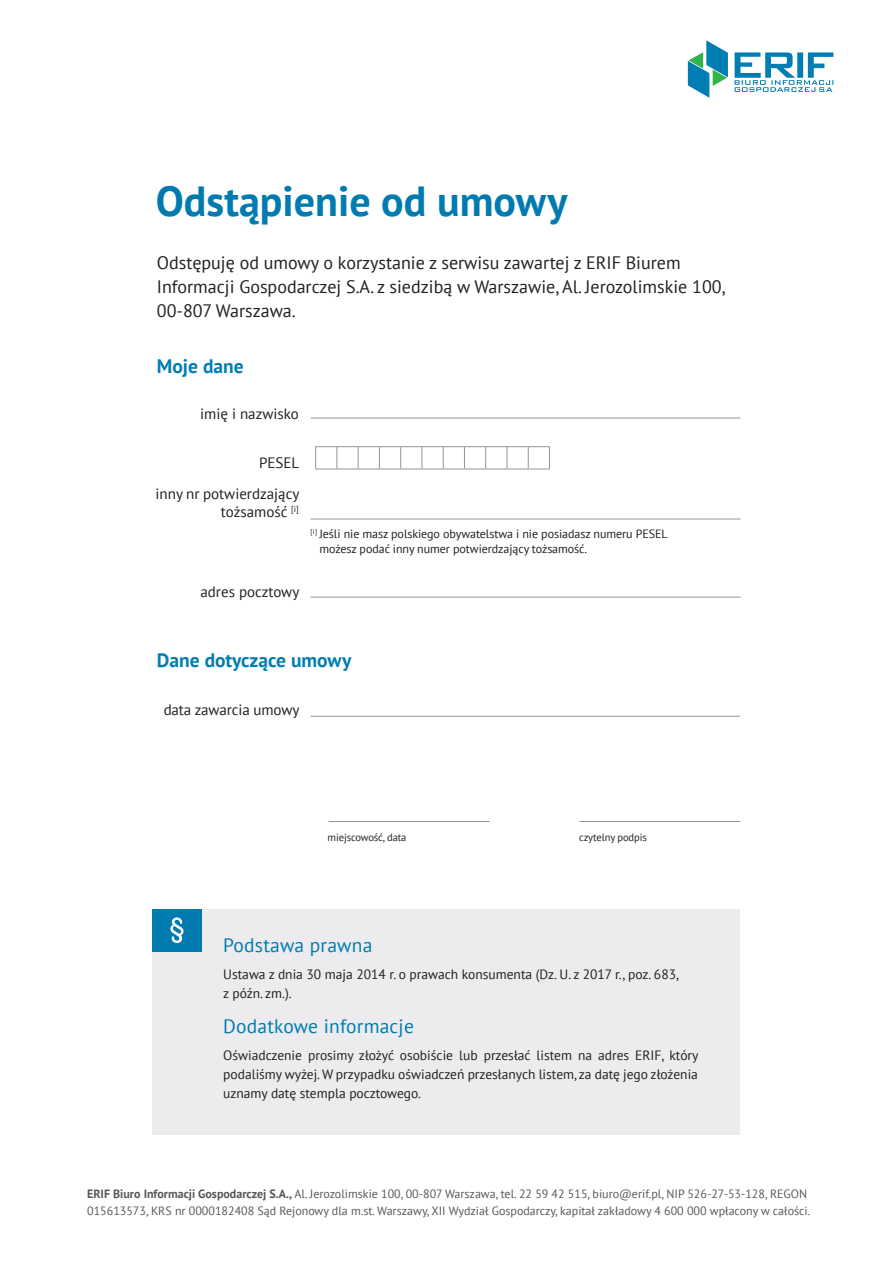
<style>
.page{position:relative;width:893px;height:1263px;background:#fff}
.page>*{position:absolute;margin:0;border:0;box-sizing:border-box;transform-origin:0 0}
.t1{font:700 42px "PT Sans";color:#007bb0}
.t2{font:19.5px "PT Sans";letter-spacing:.01em;color:#007bb0}
.t3{font:700 19.5px "PT Sans";color:#007db2}
.t4{font:18px/24px "PT Sans";color:#231f20}
.t5{font:15px/30.8px "PT Sans";color:#231f20;text-align:right}
.t6{font:13.5px/18.8px "PT Sans";color:#231f20;text-align:justify}
.t7{font:12px/16.5px "PT Sans";color:#57585a}
.t8{font:12px/15px "PT Sans";letter-spacing:-.005em;color:#231f20}
.t9{font:10.5px "PT Sans";letter-spacing:-.01em;color:#231f20}
.s1{font-weight:700}
</style>
<div class="page">
<svg style="left:688px;top:40px;width:40px;height:58px"></svg>
<svg style="left:735px;top:52px;width:98px;height:40px"></svg>
<div style="left:152px;top:909px;width:588px;height:225px;background:#ececee"></div>
<div style="left:152px;top:909px;width:50px;height:42px;background:#007bb0"></div>
<svg style="left:171px;top:918px;width:12px;height:25px"></svg>
<hr style="left:310px;top:418px;width:430px;height:1px;background:#939598">
<hr style="left:310px;top:519px;width:430px;height:1px;background:#939598">
<hr style="left:310px;top:597px;width:430px;height:1px;background:#939598">
<hr style="left:329px;top:821px;width:161px;height:1px;background:#939598">
<hr style="left:579px;top:821px;width:161px;height:1px;background:#939598">
<svg style="left:315px;top:446px;width:235px;height:24px"></svg>
<hr style="left:310px;top:716px;width:430px;height:1px;background:#939598">
<h1 class="t1" style="left:156px;top:173px;width:413px">Odstąpienie od umowy</h1>
<h3 class="t4" style="left:157px;top:250px;width:570px">Odstępuję od umowy o korzystanie z serwisu zawartej z ERIF Biurem<br>Informacji Gospodarczej S.A. z siedzibą w Warszawie, Al. Jerozolimskie 100,<br>00-807 Warszawa.</h3>
<h2 class="t3" style="left:157px;top:353px;width:88px">Moje dane</h2>
<p class="t5" style="left:200px;top:398px;width:100px">imię i nazwisko</p>
<p class="t5" style="left:156px;top:447px;width:145px">PESEL<br>inny nr potwierdzający</p>
<p class="t5" style="left:221px;top:496px;width:79px">tożsamość <sup>[i]</sup></p>
<p class="t8" style="left:319px;top:526px;width:350px;text-indent:-9px"><sup>[i]</sup> Jeśli nie masz polskiego obywatelstwa i nie posiadasz numeru PESEL możesz podać inny numer potwierdzający tożsamość.</p>
<p class="t5" style="left:200px;top:576px;width:100px">adres pocztowy</p>
<h2 class="t3" style="left:157px;top:647px;width:196px">Dane dotyczące umowy</h2>
<p class="t5" style="left:164px;top:694px;width:137px">data zawarcia umowy</p>
<p class="t9" style="left:328px;top:831px;width:80px">miejscowość, data</p>
<p class="t9" style="left:579px;top:831px;width:69px">czytelny podpis</p>
<h2 class="t2" style="left:223px;top:932px;width:151px">Podstawa prawna</h2>
<p class="t6" style="left:223px;top:965px;width:457px">Ustawa z dnia 30 maja 2014 r. o prawach konsumenta (Dz. U. z 2017 r., poz. 683, z późn. zm.).</p>
<h2 class="t2" style="left:223px;top:1014px;width:192px">Dodatkowe informacje</h2>
<p class="t6" style="left:223px;top:1046px;width:477px">Oświadczenie prosimy złożyć osobiście lub przesłać listem na adres ERIF, który podaliśmy wyżej. W przypadku oświadczeń przesłanych listem, za datę jego złożenia uznamy datę stempla pocztowego.</p>
<p class="t7" style="left:87px;top:1185px;width:725px"><span class="s1">ERIF Biuro Informacji Gospodarczej S.A.,</span> Al. Jerozolimskie 100, 00-807 Warszawa, tel. 22 59 42 515, biuro@erif.pl, NIP 526-27-53-128, REGON<br>015613573, KRS nr 0000182408 Sąd Rejonowy dla m.st. Warszawy, XII Wydział Gospodarczy, kapitał zakładowy 4 600 000 wpłacony w całości.</p>
</div>
